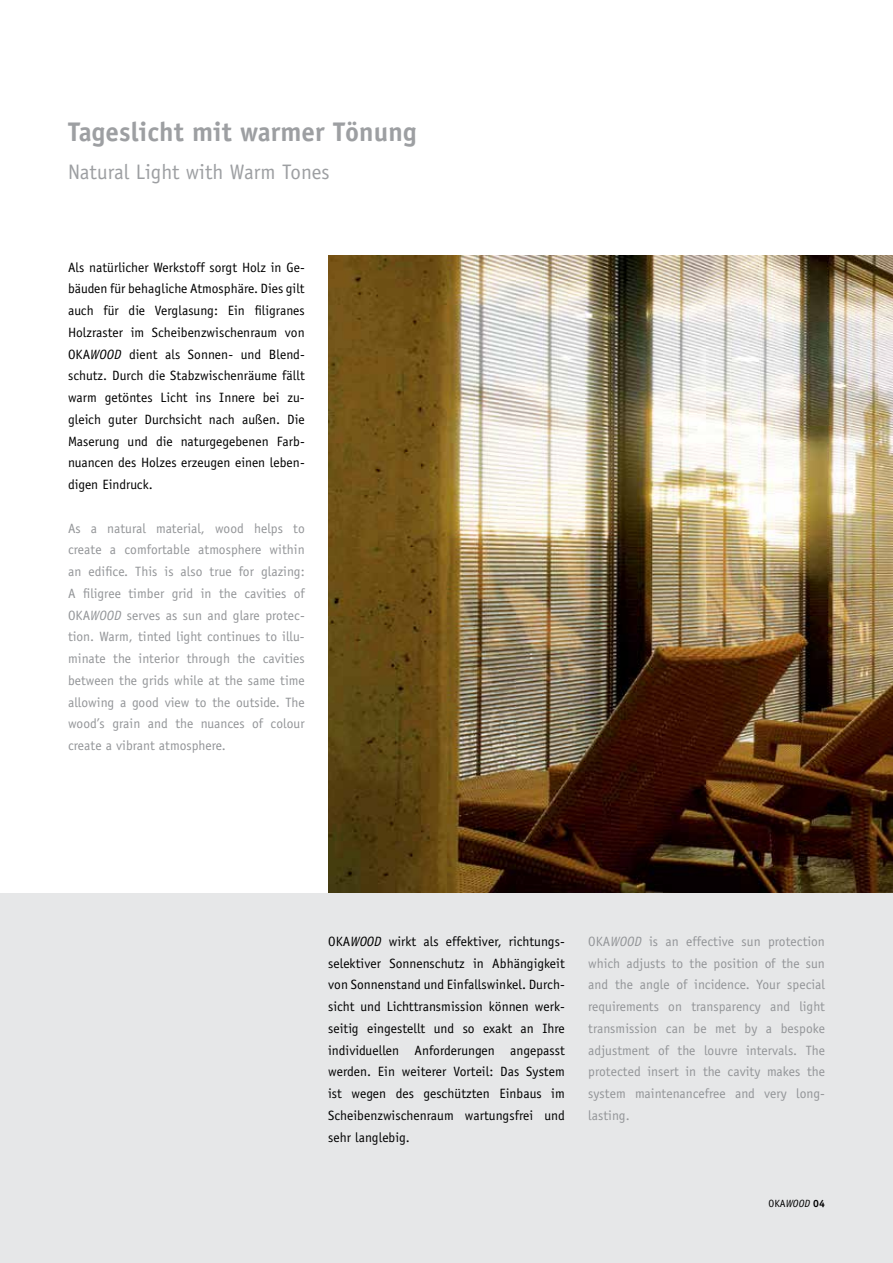
<style>
.page{position:relative;width:893px;height:1263px;background:#fff}
.page>*{position:absolute;margin:0;border:0;box-sizing:border-box;transform-origin:0 0}
.t1{font:700 27px "Officina Sans";letter-spacing:.005em;color:#9d9fa2}
.t2{font:21px "Officina Sans";letter-spacing:.005em;color:#9d9fa2}
.t3{font:13.5px/21.8px "Officina Sans";letter-spacing:.005em;color:#000;text-align:justify}
.t4{font:13.5px/21.8px "Officina Sans";letter-spacing:.005em;color:#939598;text-align:justify}
.t5{font:italic 10.5px "Officina Sans";color:#000}
.s1{font-style:italic}
.s2{font-style:normal}
.s3{font-weight:700;font-style:normal}
</style>
<div class="page">
<img style="left:328px;top:255px;width:565px;height:638px">
<div style="left:0;top:893px;width:893px;height:370px;background:#e6e7e8"></div>
<h1 class="t1" style="left:68px;top:114px;width:350px">Tageslicht mit warmer Tönung</h1>
<h2 class="t2" style="left:68px;top:159px;width:263px">Natural Light with Warm Tones</h2>
<p class="t3" style="left:68px;top:256px;width:238px">Als natürlicher Werkstoff sorgt Holz in Ge&shy;bäuden für behagliche Atmosphäre. Dies gilt auch für die Verglasung: Ein filigranes Holzraster im Scheibenzwischenraum von OKA<span class="s1">WOOD</span> dient als Sonnen- und Blend&shy;schutz. Durch die Stabzwischenräume fällt warm getöntes Licht ins Innere bei zu&shy;gleich guter Durchsicht nach außen. Die Maserung und die naturgegebenen Farb&shy;nuancen des Holzes erzeugen einen leben&shy;digen Eindruck.</p>
<p class="t4" style="left:68px;top:517px;width:238px">As a natural material, wood helps to create a comfortable atmosphere within an edifice. This is also true for glazing:<br>A filigree timber grid in the cavities of OKA<span class="s1">WOOD</span> serves as sun and glare protec&shy;tion. Warm, tinted light continues to illu&shy;minate the interior through the cavities between the grids while at the same time allowing a good view to the outside. The wood’s grain and the nuances of colour create a vibrant atmosphere.</p>
<p class="t3" style="left:328px;top:930px;width:238px">OKA<span class="s1">WOOD</span> wirkt als effektiver, richtungs&shy;selektiver Sonnenschutz in Abhängigkeit von Sonnenstand und Einfallswinkel. Durch&shy;sicht und Lichttransmission können werk&shy;seitig eingestellt und so exakt an Ihre individuellen Anforderungen angepasst werden. Ein weiterer Vorteil: Das System ist wegen des geschützten Einbaus im Scheibenzwischenraum wartungsfrei und sehr langlebig.</p>
<p class="t4" style="left:588px;top:930px;width:238px">OKA<span class="s1">WOOD</span> is an effective sun protection which adjusts to the position of the sun and the angle of incidence. Your special requirements on transparency and light transmission can be met by a bespoke adjustment of the louvre intervals. The protected insert in the cavity makes the system maintenancefree and very long&shy;lasting.</p>
<p class="t5" style="left:768px;top:1197px;width:58px"><span class="s2">OKA</span>WOOD <span class="s3">04</span></p>
</div>
